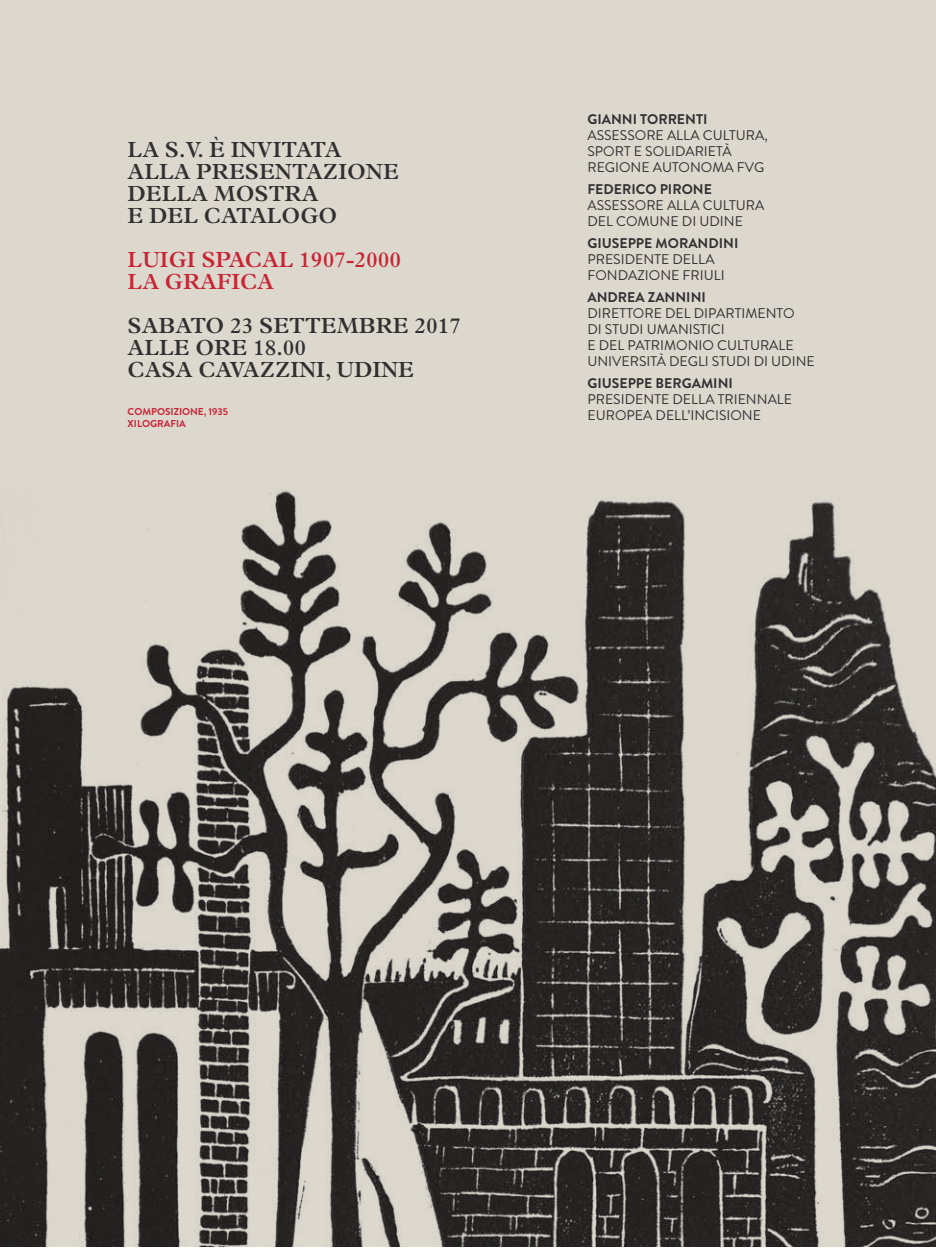
<style>
.page{position:relative;width:936px;height:1248px;background:#fff}
.page>*{position:absolute;margin:0;border:0;box-sizing:border-box;transform-origin:0 0}
.t1{font:600 22px/22px "Plantin Std";color:#312f30}
.t2{font:600 22px/22px "Plantin Std";color:#c82434}
.t3{font:14px/16px "Brandon Grotesque";color:#312f30}
.t4{font:700 14px "Brandon Grotesque";color:#312f30}
.t5{font:700 10px/12px "Brandon Grotesque";color:#c82434}
</style>
<div class="page">
<div style="left:0;top:0;width:935px;height:1246px;background:#dcd8ce"></div>
<img style="left:0;top:491px;width:935px;height:755px">
<h1 class="t1" style="left:128px;top:138px;width:273px">LA S.V. È INVITATA<br>ALLA PRESENTAZIONE<br>DELLA MOSTRA<br>E DEL CATALOGO</h1>
<h1 class="t2" style="left:128px;top:248px;width:275px">LUIGI SPACAL 1907-2000<br>LA GRAFICA</h1>
<h1 class="t1" style="left:128px;top:314px;width:335px">SABATO 23 SETTEMBRE 2017<br>ALLE ORE 18.00<br>CASA CAVAZZINI, UDINE</h1>
<p class="t5" style="left:128px;top:405px;width:102px">COMPOSIZIONE, 1935<br>XILOGRAFIA</p>
<p class="t4" style="left:587px;top:110px;width:121px">GIANNI TORRENTI</p>
<p class="t3" style="left:587px;top:128px;width:182px">ASSESSORE ALLA CULTURA,<br>SPORT E SOLIDARIETÀ<br>REGIONE AUTONOMA FVG</p>
<p class="t4" style="left:587px;top:180px;width:126px">FEDERICO PIRONE</p>
<p class="t3" style="left:587px;top:198px;width:178px">ASSESSORE ALLA CULTURA<br>DEL COMUNE DI UDINE</p>
<p class="t4" style="left:587px;top:234px;width:152px">GIUSEPPE MORANDINI</p>
<p class="t3" style="left:587px;top:252px;width:139px">PRESIDENTE DELLA<br>FONDAZIONE FRIULI</p>
<p class="t4" style="left:587px;top:288px;width:120px">ANDREA ZANNINI</p>
<p class="t3" style="left:587px;top:306px;width:229px">DIRETTORE DEL DIPARTIMENTO<br>DI STUDI UMANISTICI<br>E DEL PATRIMONIO CULTURALE<br>UNIVERSITÀ DEGLI STUDI DI UDINE</p>
<p class="t4" style="left:587px;top:374px;width:147px">GIUSEPPE BERGAMINI</p>
<p class="t3" style="left:587px;top:392px;width:206px">PRESIDENTE DELLA TRIENNALE<br>EUROPEA DELL’INCISIONE</p>
</div>
